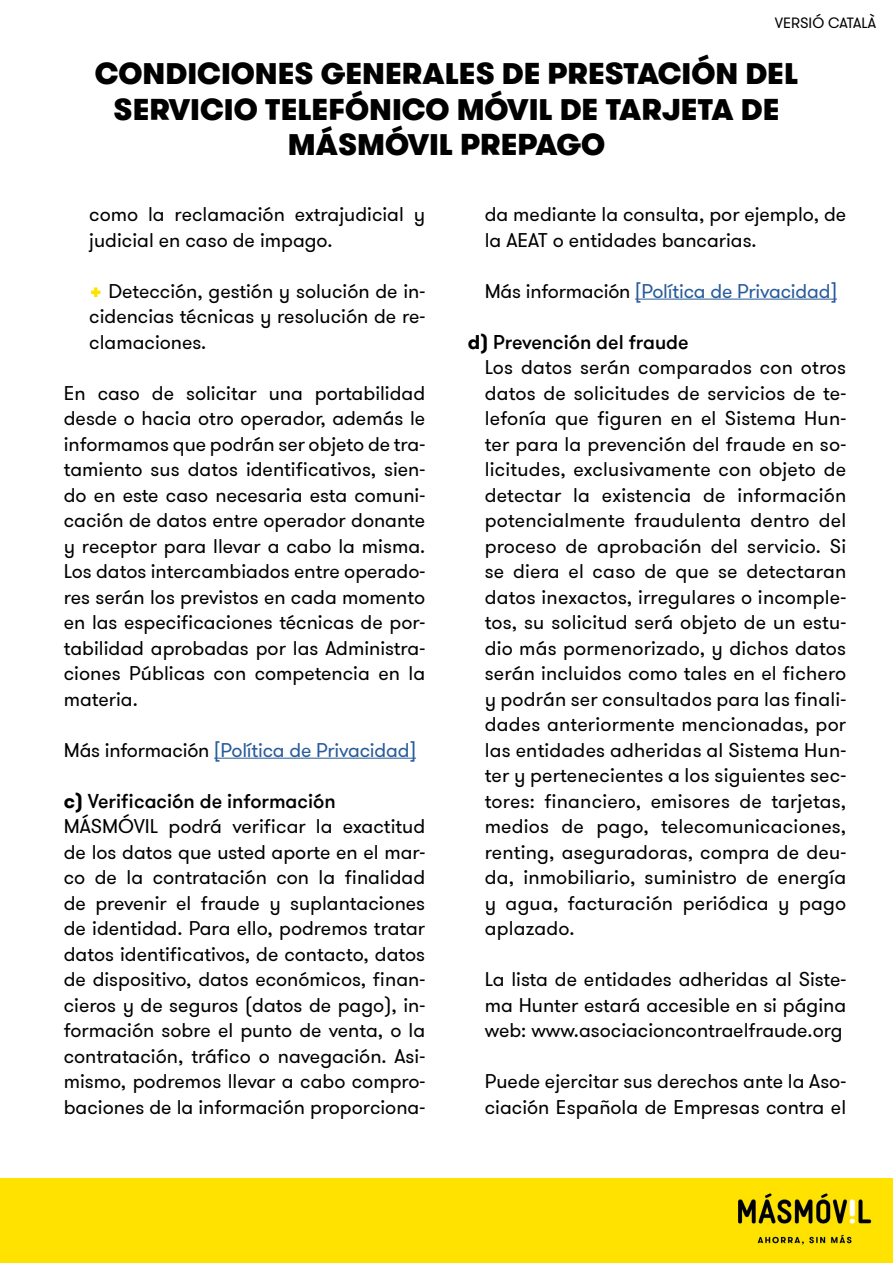
<style>
.page{position:relative;width:893px;height:1263px;background:#fff}
.page>*{position:absolute;margin:0;border:0;box-sizing:border-box;transform-origin:0 0}
.t1{font:900 29.7px/35.5px "GT Walsheim Pro";color:#000;text-align:center}
.t2{font:19.8px/25.5px "GT Walsheim Pro";color:#000}
.t3{font:19.8px "GT Walsheim Pro";letter-spacing:-.01em;color:#275b9b}
.t4{font:14.85px "GT Walsheim Pro";color:#000}
.s1{font-weight:800;color:#ffe200}
.s2{color:#000}
.s3{font-weight:700}
.s4{font-weight:500}
</style>
<div class="page">
<div style="left:0;top:1178px;width:893px;height:85px;background:#ffe200"></div>
<img style="left:738px;top:1193px;width:134px;height:52px">
<hr style="left:214px;top:758px;width:202px;height:1px;background:#275b9b">
<hr style="left:635px;top:299px;width:202px;height:1px;background:#275b9b">
<p class="t4" style="left:775px;top:13px;width:103px">VERSIÓ CATALÀ</p>
<h1 class="t1" style="left:95px;top:56px;width:705px">CONDICIONES GENERALES DE PRESTACIÓN DEL<br>SERVICIO TELEFÓNICO MÓVIL DE TARJETA DE<br>MÁSMÓVIL PREPAGO</h1>
<p class="t2" style="left:89px;top:202px;width:337px">como la reclamación extrajudicial y judicial en caso de impago.</p>
<p class="t2" style="left:89px;top:278px;width:337px;text-align:justify"><span class="s1">+</span> Detección, gestión y solución de in&shy;cidencias técnicas y resolución de re&shy;clamaciones.</p>
<p class="t2" style="left:64px;top:380px;width:363px;text-align:justify">En caso de solicitar una portabilidad desde o hacia otro operador, además le informamos que podrán ser objeto de tra&shy;tamiento sus datos identificativos, sien&shy;do en este caso necesaria esta comuni&shy;cación de datos entre operador donante y receptor para llevar a cabo la misma.<br>Los datos intercambiados entre operado&shy;res serán los previstos en cada momento en las especificaciones técnicas de por&shy;tabilidad aprobadas por las Administra&shy;ciones Públicas con competencia en la materia.</p>
<p class="t3" style="left:64px;top:737px;width:354px"><span class="s2">Más información</span> [Política de Privacidad]</p>
<p class="t2" style="left:64px;top:788px;width:363px"><span class="s3">c)</span> <span class="s4">Verificación de información </span>MÁSMÓVIL podrá verificar la exactitud de los datos que usted aporte en el mar&shy;co de la contratación con la finalidad de prevenir el fraude y suplantaciones de identidad. Para ello, podremos tratar datos identificativos, de contacto, datos de dispositivo, datos económicos, finan&shy;cieros y de seguros (datos de pago), in&shy;formación sobre el punto de venta, o la contratación, tráfico o navegación. Asi&shy;mismo, podremos llevar a cabo compro&shy;baciones de la información proporciona-</p>
<p class="t2" style="left:485px;top:202px;width:363px">da mediante la consulta, por ejemplo, de la AEAT o entidades bancarias.</p>
<p class="t3" style="left:485px;top:278px;width:354px"><span class="s2">Más información</span> [Política de Privacidad]</p>
<p class="t2" style="left:485px;top:329px;width:363px;text-indent:-17px"><span class="s3">d)</span> <span class="s4">Prevención del fraude<br></span>Los datos serán comparados con otros datos de solicitudes de servicios de te&shy;lefonía que figuren en el Sistema Hun&shy;ter para la prevención del fraude en so&shy;licitudes, exclusivamente con objeto de detectar la existencia de información potencialmente fraudulenta dentro del proceso de aprobación del servicio. Si se diera el caso de que se detectaran datos inexactos, irregulares o incomple&shy;tos, su solicitud será objeto de un estu&shy;dio más pormenorizado, y dichos datos serán incluidos como tales en el fichero y podrán ser consultados para las finali&shy;dades anteriormente mencionadas, por las entidades adheridas al Sistema Hun&shy;ter y pertenecientes a los siguientes sec&shy;tores: financiero, emisores de tarjetas, medios de pago, telecomunicaciones, renting, aseguradoras, compra de deu&shy;da, inmobiliario, suministro de energía y agua, facturación periódica y pago aplazado.</p>
<p class="t2" style="left:485px;top:967px;width:363px;text-align:justify">La lista de entidades adheridas al Siste&shy;ma Hunter estará accesible en si página web: www.asociacioncontraelfraude.org</p>
<p class="t2" style="left:485px;top:1069px;width:363px">Puede ejercitar sus derechos ante la Aso&shy;ciación Española de Empresas contra el</p>
</div>
